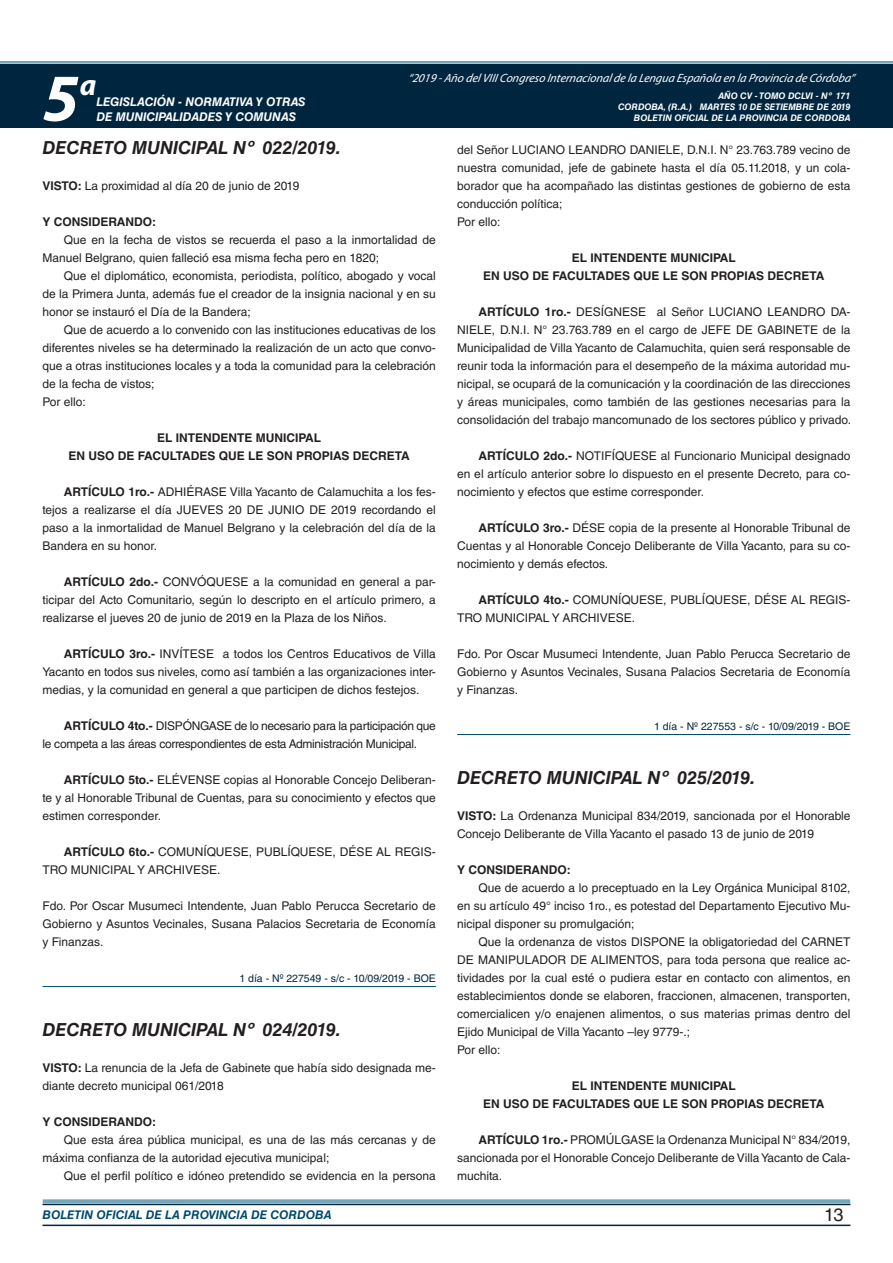
<style>
.page{position:relative;width:893px;height:1263px;background:#fff}
.page>*{position:absolute;margin:0;border:0;box-sizing:border-box;transform-origin:0 0}
.t1{font:italic 700 67.5px "Myriad Pro";color:#fff}
.t2{font:italic 700 30px "Myriad Pro";color:#fff}
.t3{font:italic 700 18px "Helvetica LT Std";color:#231f20}
.t4{font:18px "Helvetica LT Std";color:#231f20}
.t5{font:12px/18px "Helvetica LT Std";color:#231f20;text-align:justify}
.t6{font:700 12px "Helvetica LT Std";color:#231f20}
.t7{font:12px/18px "Helvetica LT Std";letter-spacing:-.025em;color:#231f20}
.t8{font:italic 12px "Myriad Pro";color:#fff}
.t9{font:italic 700 12px "Helvetica LT Std";color:#fff}
.t10{font:italic 700 12px "Helvetica LT Std";color:#004b6c}
.t11{font:10.5px "Helvetica LT Std";color:#00263f}
.t12{font:italic 700 9px/10.8px "Helvetica LT Std";color:#fff;text-align:right}
.s1{font-weight:700}
</style>
<div class="page">
<div style="left:0;top:61px;width:893px;height:6px;background:#fff;opacity:.75"></div>
<div style="left:0;top:64px;width:893px;height:64px;background:#00263f"></div>
<hr style="left:43px;top:1224px;width:807px;height:2px;background:#00263f">
<div style="left:42px;top:1198px;width:809px;height:8px;background:#fff;opacity:.75"></div>
<hr style="left:43px;top:986px;width:393px;height:1px;background:#004b6c">
<hr style="left:457px;top:734px;width:393px;height:1px;background:#004b6c">
<h1 class="t1" style="left:43px;top:54px;width:38px">5</h1>
<h2 class="t2" style="left:80px;top:66px;width:18px">a</h2>
<p class="t9" style="left:96px;top:95px;width:211px">LEGISLACIÓN - NORMATIVA Y OTRAS</p>
<p class="t9" style="left:96px;top:109px;width:201px">DE MUNICIPALIDADES Y COMUNAS</p>
<p class="t8" style="left:408px;top:71px;width:448px">“2019 -Año delVIIICongreso Internacionalde la Lengua Esp añola en la Provincia de Córdoba”</p>
<p class="t12" style="left:618px;top:91px;width:234px">AÑO CV - TOMO DCLVI - Nº 171<br>CORDOBA, (R.A.) MARTES 10 DE SETIEMBRE DE 2019<br>BOLETIN OFICIAL DE LA PROVINCIA DE CORDOBA</p>
<h3 class="t3" style="left:43px;top:136px;width:300px">DECRETO MUNICIPAL Nº 022/2019.</h3>
<p class="t5" style="left:43px;top:177px;width:258px"><span class="s1">VISTO:</span> La proximidad al día 20 de junio de 2019</p>
<p class="t6" style="left:43px;top:214px;width:115px">Y CONSIDERANDO:</p>
<p class="t5" style="left:43px;top:231px;width:395px;text-indent:21px">Que en la fecha de vistos se recuerda el paso a la inmortalidad de<br>Manuel Belgrano, quien falleció esa misma fecha pero en 1820;</p>
<p class="t5" style="left:43px;top:267px;width:395px;text-indent:21px">Que el diplomático, economista, periodista, político, abogado y vocal de la Primera Junta, además fue el creador de la insignia nacional y en su honor se instauró el Día de la Bandera;</p>
<p class="t5" style="left:43px;top:321px;width:395px;text-align:left;text-indent:21px">Que de acuerdo a lo convenido con las instituciones educativas de los diferentes niveles se ha determinado la realización de un acto que convo&shy;que a otras instituciones locales y a toda la comunidad para la celebración de la fecha de vistos;<br>Por ello:</p>
<p class="t6" style="left:157px;top:430px;width:166px">EL INTENDENTE MUNICIPAL</p>
<p class="t6" style="left:68px;top:448px;width:30px">EN USO</p>
<p class="t6" style="left:118px;top:448px;width:29px">DE FACULTADES</p>
<p class="t6" style="left:219px;top:448px;width:58px">QUELESON</p>
<p class="t6" style="left:296px;top:448px;width:9px">PROPIAS</p>
<p class="t6" style="left:353px;top:448px;width:58px">DECRETA</p>
<p class="t5" style="left:43px;top:483px;width:395px;text-indent:21px"><span class="s1">ARTÍCULO 1RO.-</span> ADHIÉRASE Villa Yacanto de Calamuchita a los fes&shy;tejos a realizarse el día JUEVES 20 DE JUNIO DE 2019 recordando el paso a la inmortalidad de Manuel Belgrano y la celebración del día de la Bandera en su honor.</p>
<p class="t5" style="left:43px;top:573px;width:395px;text-indent:21px"><span class="s1">ARTÍCULO 2DO.-</span> CONVÓQUESE a la comunidad en general a par&shy;ticipar del Acto Comunitario, según lo descripto en el artículo primero, a realizarse el jueves 20 de junio de 2019 en la Plaza de los Niños.</p>
<p class="t5" style="left:43px;top:645px;width:395px;text-indent:21px"><span class="s1">ARTÍCULO 3RO.-</span> INVÍTESE a todos los Centros Educativos de Villa Yacanto en todos sus niveles, como así también a las organizaciones inter&shy;medias, y la comunidad en general a que participen de dichos festejos.</p>
<p class="t7" style="left:43px;top:717px;width:395px;text-indent:21px"><span class="s1">ARTÍCULO 4TO.-</span> DISPÓNGASE de lo necesario para la participación que le competa a las áreas correspondientes de esta Administración Municipal.</p>
<p class="t5" style="left:43px;top:771px;width:395px;text-indent:21px"><span class="s1">ARTÍCULO 5TO.-</span> ELÉVENSE copias al Honorable Concejo Deliberan&shy;te y al Honorable Tribunal de Cuentas, para su conocimiento y efectos que estimen corresponder.</p>
<p class="t5" style="left:43px;top:843px;width:395px;text-indent:21px"><span class="s1">ARTÍCULO 6TO.-</span> COMUNÍQUESE, PUBLÍQUESE, DÉSE AL REGIS-<br>TRO MUNICIPAL Y ARCHIVESE.</p>
<p class="t5" style="left:43px;top:897px;width:395px">Fdo. Por Oscar Musumeci Intendente, Juan Pablo Perucca Secretario de Gobierno y Asuntos Vecinales, Susana Palacios Secretaria de Economía y Finanzas.</p>
<p class="t11" style="left:239px;top:972px;width:198px">1 día - Nº 227549 - s/c - 10/09/2019 - BOE</p>
<h3 class="t3" style="left:43px;top:1018px;width:300px">DECRETO MUNICIPAL Nº 024/2019.</h3>
<p class="t5" style="left:43px;top:1059px;width:395px"><span class="s1">VISTO:</span> La renuncia de la Jefa de Gabinete que había sido designada me&shy;diante decreto municipal 061/2018</p>
<p class="t6" style="left:43px;top:1114px;width:115px">Y CONSIDERANDO:</p>
<p class="t5" style="left:43px;top:1131px;width:395px;text-indent:21px">Que esta área pública municipal, es una de las más cercanas y de máxima confianza de la autoridad ejecutiva municipal;</p>
<p class="t5" style="left:64px;top:1167px;width:374px">Que el perfil político e idóneo pretendido se evidencia en la persona</p>
<p class="t5" style="left:457px;top:141px;width:395px;text-align:left">del Señor LUCIANO LEANDRO DANIELE, D.N.I. N° 23.763.789 vecino de nuestra comunidad, jefe de gabinete hasta el día 05.11.2018, y un cola&shy;borador que ha acompañado las distintas gestiones de gobierno de esta conducción política;<br>Por ello:</p>
<p class="t6" style="left:572px;top:250px;width:166px">EL INTENDENTE MUNICIPAL</p>
<p class="t6" style="left:483px;top:268px;width:30px">EN USO</p>
<p class="t6" style="left:532px;top:268px;width:29px">DE FACULTADES</p>
<p class="t6" style="left:633px;top:268px;width:58px">QUELESON</p>
<p class="t6" style="left:711px;top:268px;width:9px">PROPIAS</p>
<p class="t6" style="left:768px;top:268px;width:58px">DECRETA</p>
<p class="t5" style="left:457px;top:303px;width:395px;text-indent:21px"><span class="s1">ARTÍCULO 1RO.-</span> DESÍGNESE al Señor LUCIANO LEANDRO DA-NIELE, D.N.I. N° 23.763.789 en el cargo de JEFE DE GABINETE de la Municipalidad de Villa Yacanto de Calamuchita, quien será responsable de reunir toda la información para el desempeño de la máxima autoridad mu&shy;nicipal, se ocupará de la comunicación y la coordinación de las direcciones y áreas municipales, como también de las gestiones necesarias para la consolidación del trabajo mancomunado de los sectores público y privado.</p>
<p class="t5" style="left:457px;top:447px;width:395px;text-indent:21px"><span class="s1">ARTÍCULO 2DO.-</span> NOTIFÍQUESE al Funcionario Municipal designado en el artículo anterior sobre lo dispuesto en el presente Decreto, para co&shy;nocimiento y efectos que estime corresponder.</p>
<p class="t5" style="left:457px;top:519px;width:395px;text-indent:21px"><span class="s1">ARTÍCULO 3RO.-</span> DÉSE copia de la presente al Honorable Tribunal de Cuentas y al Honorable Concejo Deliberante de Villa Yacanto, para su co&shy;nocimiento y demás efectos.</p>
<p class="t5" style="left:457px;top:591px;width:395px;text-indent:21px"><span class="s1">ARTÍCULO 4TO.-</span> COMUNÍQUESE, PUBLÍQUESE, DÉSE AL REGIS-<br>TRO MUNICIPAL Y ARCHIVESE.</p>
<p class="t5" style="left:457px;top:645px;width:395px">Fdo. Por Oscar Musumeci Intendente, Juan Pablo Perucca Secretario de Gobierno y Asuntos Vecinales, Susana Palacios Secretaria de Economía y Finanzas.</p>
<p class="t11" style="left:654px;top:720px;width:198px">1 día - Nº 227553 - s/c - 10/09/2019 - BOE</p>
<h3 class="t3" style="left:457px;top:766px;width:300px">DECRETO MUNICIPAL Nº 025/2019.</h3>
<p class="t5" style="left:457px;top:807px;width:395px"><span class="s1">VISTO:</span> La Ordenanza Municipal 834/2019, sancionada por el Honorable<br>Concejo Deliberante de Villa Yacanto el pasado 13 de junio de 2019</p>
<p class="t6" style="left:457px;top:862px;width:115px">Y CONSIDERANDO:</p>
<p class="t5" style="left:457px;top:879px;width:395px;text-indent:21px">Que de acuerdo a lo preceptuado en la Ley Orgánica Municipal 8102, en su artículo 49° inciso 1ro., es potestad del Departamento Ejecutivo Mu&shy;nicipal disponer su promulgación;</p>
<p class="t5" style="left:457px;top:933px;width:395px;text-align:left;text-indent:21px">Que la ordenanza de vistos DISPONE la obligatoriedad del CARNET DE MANIPULADOR DE ALIMENTOS, para toda persona que realice ac&shy;tividades por la cual esté o pudiera estar en contacto con alimentos, en establecimientos donde se elaboren, fraccionen, almacenen, transporten, comercialicen y/o enajenen alimentos, o sus materias primas dentro del Ejido Municipal de Villa Yacanto –ley 9779-.;<br>Por ello:</p>
<p class="t6" style="left:572px;top:1078px;width:166px">EL INTENDENTE MUNICIPAL</p>
<p class="t6" style="left:483px;top:1096px;width:30px">EN USO</p>
<p class="t6" style="left:532px;top:1096px;width:29px">DE FACULTADES</p>
<p class="t6" style="left:633px;top:1096px;width:58px">QUELESON</p>
<p class="t6" style="left:711px;top:1096px;width:9px">PROPIAS</p>
<p class="t6" style="left:768px;top:1096px;width:58px">DECRETA</p>
<p class="t5" style="left:457px;top:1131px;width:395px;text-indent:21px"><span class="s1">ARTÍCULO 1RO.-</span> PROMÚLGASE la Ordenanza Municipal N° 834/2019, sancionada por el Honorable Concejo Deliberante de Villa Yacanto de Cala&shy;muchita.</p>
<p class="t10" style="left:43px;top:1208px;width:290px">BOLETIN OFICIAL DE LA PROVINCIA DE CORDOBA</p>
<h3 class="t4" style="left:824px;top:1204px;width:21px">13</h3>
</div>
